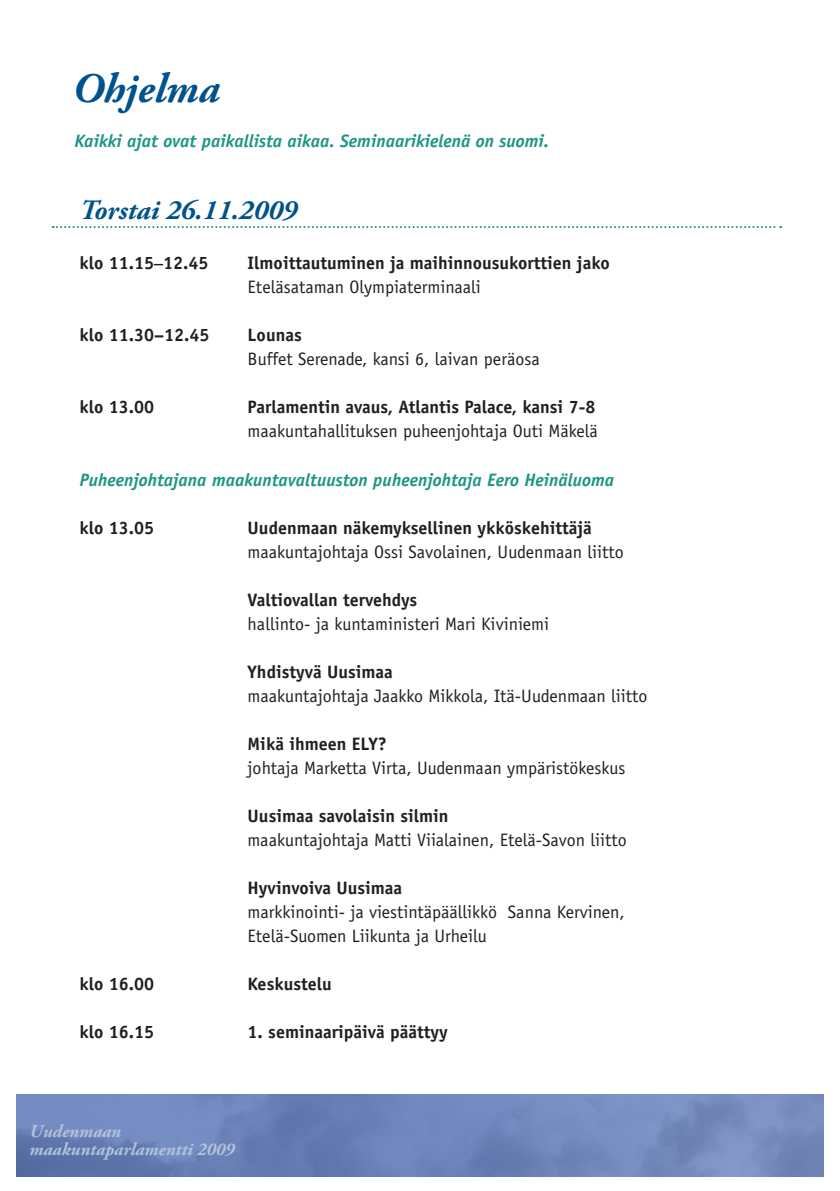
<style>
.page{position:relative;width:840px;height:1191px;background:#fff}
.page>*{position:absolute;margin:0;border:0;box-sizing:border-box;transform-origin:0 0}
.Leipäteksti{font:italic 700 42px "Adobe Garamond Pro";color:#00528c}
.Leipäteksti-2{font:italic 700 28px "Adobe Garamond Pro";color:#00528c}
.Leipäteksti-3{font:18px "Officina Sans";color:#231f20}
.Leipäteksti-4{font:700 18px "Officina Sans";color:#231f20}
.Leipäteksti-5{font:italic 700 18px "Officina Sans";color:#1d9685}
.Leipäteksti-6{font:italic 700 18px "Adobe Garamond Pro";color:#b2c3dc}
.s1{font-family:"Tw Cen";font-weight:400}
</style>
<div class="page">
<svg style="left:53px;top:226px;width:727px;height:2px"></svg>
<img style="left:16px;top:1094px;width:807px;height:82px">
<p class="Leipäteksti" style="left:72px;top:65px;width:149px">Ohjelma</p>
<p class="Leipäteksti-5" style="left:75px;top:130px;width:476px">Kaikki ajat ovat paikallista aikaa. Seminaarikielenä on suomi.</p>
<p class="Leipäteksti-2" style="left:79px;top:194px;width:219px">Torstai 26.11.2009</p>
<p class="Leipäteksti-4" style="left:79px;top:252px;width:131px">klo 11.15<span class="s1">–</span>12.45</p>
<p class="Leipäteksti-4" style="left:247px;top:252px;width:363px">Ilmoittautuminen ja maihinnousukorttien jako</p>
<p class="Leipäteksti-3" style="left:247px;top:277px;width:235px">Eteläsataman Olympiaterminaali</p>
<p class="Leipäteksti-4" style="left:79px;top:324px;width:132px">klo 11.30–12.45</p>
<p class="Leipäteksti-4" style="left:247px;top:324px;width:55px">Lounas</p>
<p class="Leipäteksti-3" style="left:247px;top:349px;width:293px">Buffet Serenade, kansi 6, laivan peräosa</p>
<p class="Leipäteksti-4" style="left:79px;top:396px;width:76px">klo 13.00</p>
<p class="Leipäteksti-4" style="left:247px;top:396px;width:349px">Parlamentin avaus, Atlantis Palace, kansi 7-8</p>
<p class="Leipäteksti-3" style="left:247px;top:421px;width:351px">maakuntahallituksen puheenjohtaja Outi Mäkelä</p>
<p class="Leipäteksti-5" style="left:79px;top:468px;width:536px">Puheenjohtajana maakuntavaltuuston puheenjohtaja Eero Heinäluoma</p>
<p class="Leipäteksti-4" style="left:79px;top:516px;width:76px">klo 13.05</p>
<p class="Leipäteksti-4" style="left:247px;top:516px;width:345px">Uudenmaan näkemyksellinen ykköskehittäjä</p>
<p class="Leipäteksti-3" style="left:247px;top:541px;width:377px">maakuntajohtaja Ossi Savolainen, Uudenmaan liitto</p>
<p class="Leipäteksti-4" style="left:247px;top:588px;width:171px">Valtiovallan tervehdys</p>
<p class="Leipäteksti-3" style="left:247px;top:613px;width:303px">hallinto- ja kuntaministeri Mari Kiviniemi</p>
<p class="Leipäteksti-4" style="left:247px;top:660px;width:146px">Yhdistyvä Uusimaa</p>
<p class="Leipäteksti-3" style="left:247px;top:685px;width:401px">maakuntajohtaja Jaakko Mikkola, Itä-Uudenmaan liitto</p>
<p class="Leipäteksti-4" style="left:247px;top:732px;width:141px">Mikä ihmeen ELY?</p>
<p class="Leipäteksti-3" style="left:247px;top:757px;width:379px">johtaja Marketta Virta, Uudenmaan ympäristökeskus</p>
<p class="Leipäteksti-4" style="left:247px;top:804px;width:202px">Uusimaa savolaisin silmin</p>
<p class="Leipäteksti-3" style="left:247px;top:829px;width:380px">maakuntajohtaja Matti Viialainen, Etelä-Savon liitto</p>
<p class="Leipäteksti-4" style="left:247px;top:876px;width:156px">Hyvinvoiva Uusimaa</p>
<p class="Leipäteksti-3" style="left:247px;top:901px;width:378px">markkinointi- ja viestintäpäällikkö Sanna Kervinen,</p>
<p class="Leipäteksti-3" style="left:247px;top:925px;width:241px">Etelä-Suomen Liikunta ja Urheilu</p>
<p class="Leipäteksti-4" style="left:79px;top:972px;width:76px">klo 16.00</p>
<p class="Leipäteksti-4" style="left:247px;top:972px;width:86px">Keskustelu</p>
<p class="Leipäteksti-4" style="left:79px;top:1020px;width:76px">klo 16.15</p>
<p class="Leipäteksti-4" style="left:247px;top:1020px;width:201px">1. seminaaripäivä päättyy</p>
<p class="Leipäteksti-6" style="left:30px;top:1121px;width:93px">Uudenmaan</p>
<p class="Leipäteksti-6" style="left:30px;top:1139px;width:206px">maakuntaparlamentti 2009</p>
</div>
